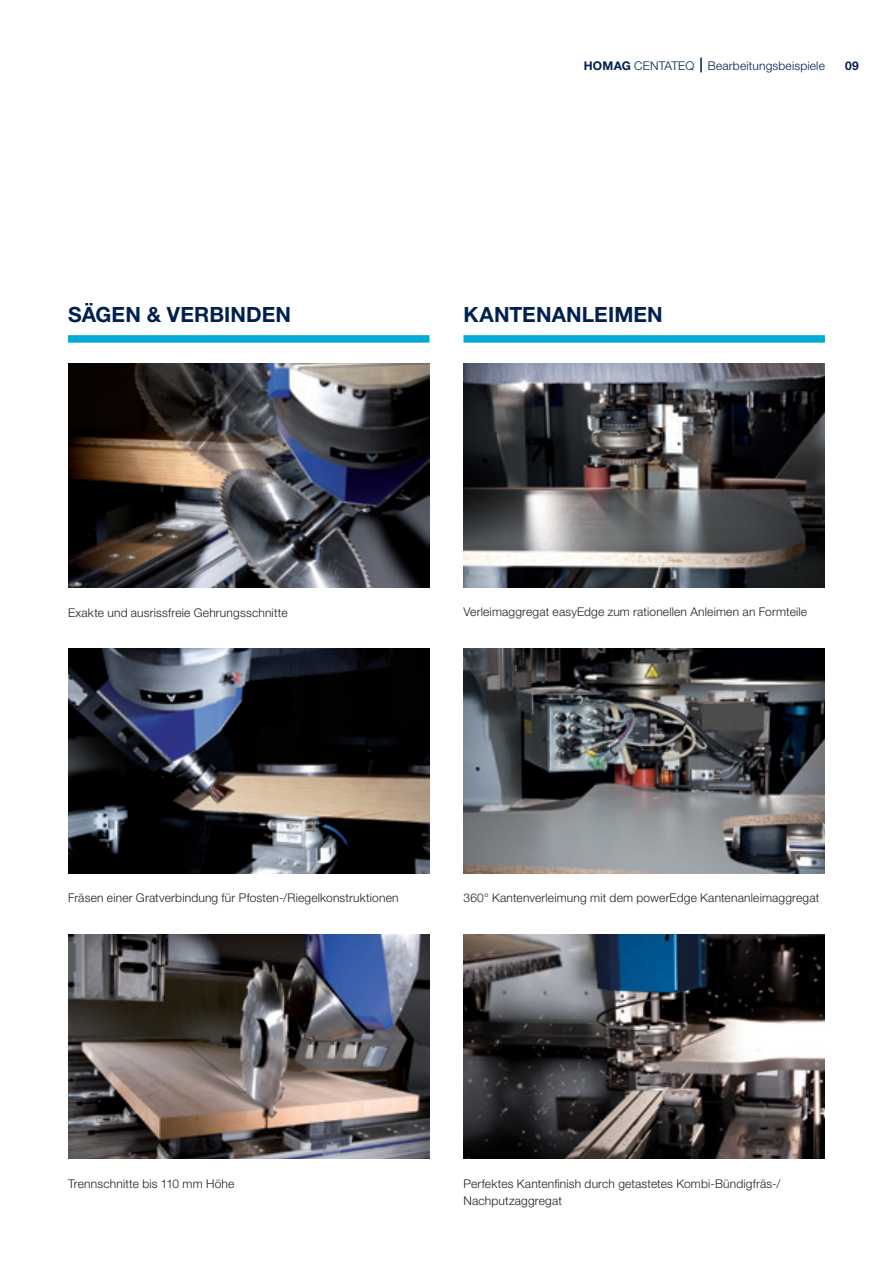
<style>
.page{position:relative;width:893px;height:1263px;background:#fff}
.page>*{position:absolute;margin:0;border:0;box-sizing:border-box;transform-origin:0 0}
._07_Grafiken_Übersch{font:700 21px "Helvetica Neue LTW1 G";letter-spacing:.005em;color:#00214f}
._05_BU_8Pt_11_5Pt{font:300 12px/17.2px "Helvetica Neue LTW1 G";letter-spacing:.015em;color:#231f20}
.Musterseiten_Rubrike{font:300 12px "Helvetica Neue LTW1 G";letter-spacing:.015em;color:#00214f}
.t1{font:700 12px "Helvetica Neue LTW1 G";color:#00214f}
.s1{font-weight:700}
</style>
<div class="page">
<img style="left:463px;top:934px;width:362px;height:225px">
<img style="left:68px;top:649px;width:361px;height:224px">
<img style="left:463px;top:649px;width:362px;height:224px">
<img style="left:463px;top:363px;width:362px;height:224px">
<img style="left:68px;top:934px;width:361px;height:225px">
<img style="left:68px;top:364px;width:361px;height:224px">
<div style="left:463px;top:335px;width:362px;height:8px;background:#00acd5"></div>
<div style="left:68px;top:335px;width:361px;height:8px;background:#00acd5"></div>
<svg style="left:700px;top:58px;width:2px;height:14px"></svg>
<p class="Musterseiten_Rubrike" style="left:584px;top:58px;width:243px"><span class="s1">HOMAG</span> CENTATEQ Bearbeitungsbeispiele</p>
<p class="t1" style="left:845px;top:58px;width:15px">09</p>
<p class="_07_Grafiken_Übersch" style="left:68px;top:302px;width:225px">SÄGEN &amp; VERBINDEN</p>
<p class="_07_Grafiken_Übersch" style="left:463px;top:302px;width:201px">KANTENANLEIMEN</p>
<p class="_05_BU_8Pt_11_5Pt" style="left:68px;top:604px;width:221px">Exakte und ausrissfreie Gehrungsschnitte</p>
<p class="_05_BU_8Pt_11_5Pt" style="left:463px;top:603px;width:345px">Verleimaggregat easyEdge zum rationellen Anleimen an Formteile</p>
<p class="_05_BU_8Pt_11_5Pt" style="left:68px;top:889px;width:332px">Fräsen einer Gratverbindung für Pfosten-/Riegelkonstruktionen</p>
<p class="_05_BU_8Pt_11_5Pt" style="left:463px;top:889px;width:357px">360° Kantenverleimung mit dem powerEdge Kantenanleimaggregat</p>
<p class="_05_BU_8Pt_11_5Pt" style="left:68px;top:1175px;width:168px">Trennschnitte bis 110 mm Höhe</p>
<p class="_05_BU_8Pt_11_5Pt" style="left:463px;top:1175px;width:319px">Perfektes Kantenfinish durch getastetes Kombi-Bündigfräs-/<br>Nachputzaggregat</p>
</div>
